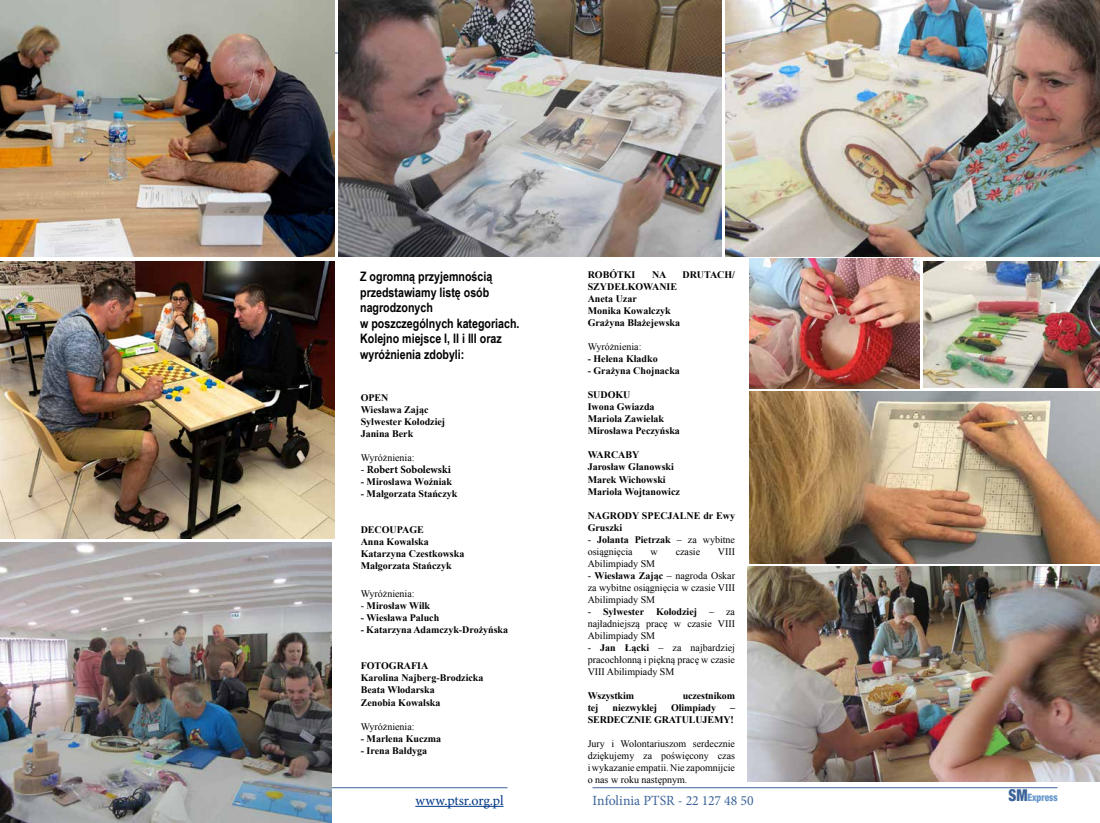
<style>
.page{position:relative;width:1100px;height:823px;background:#fff}
.page>*{position:absolute;margin:0;border:0;box-sizing:border-box;transform-origin:0 0}
.t1{font:14px "Minion Pro";color:#3c6398}
.t2{font:14px "Minion Pro";letter-spacing:-.01em;color:#003885}
.t3{font:700 13px/15.6px "Arial Narrow";color:#000}
.t4{font:700 11px "Minion Pro";color:#000}
.t5{font:900 condensed 10.2px "Helvetica Neue";color:#6797cc;scale:.91 1}
.t6{font:700 10px/12px "Times New Roman";color:#000}
.t7{font:10px/12px "Times New Roman";color:#000;text-align:justify}
.s1{font-weight:400}
.s2{font-weight:700}
.s3{font-size:16.3px;color:#3c6398}
</style>
<div class="page">
<hr style="left:42px;top:52px;width:465px;height:1px;background:#3c6398">
<hr style="left:592px;top:52px;width:465px;height:1px;background:#3c6398">
<hr style="left:43px;top:786px;width:464px;height:1px;background:#3c6398">
<hr style="left:592px;top:786px;width:465px;height:1px;background:#3c6398">
<hr style="left:415px;top:805px;width:88px;height:1px;background:#003885">
<img style="left:0;top:261px;width:335px;height:277px">
<img style="left:0;top:0;width:334px;height:256px">
<img style="left:0;top:542px;width:332px;height:279px">
<img style="left:338px;top:0;width:383px;height:256px">
<img style="left:725px;top:0;width:375px;height:256px">
<img style="left:748px;top:566px;width:352px;height:215px">
<img style="left:750px;top:258px;width:170px;height:130px">
<img style="left:924px;top:261px;width:176px;height:126px">
<img style="left:750px;top:391px;width:349px;height:172px">
<h2 class="t3" style="left:360px;top:268px;width:161px">Z ogromną przyjemnością przedstawiamy listę osób nagrodzonych<br>w poszczególnych kategoriach.<br>Kolejno miejsce I, II i III oraz wyróżnienia zdobyli:</h2>
<p class="t6" style="left:361px;top:391px;width:86px">OPEN<br>Wiesława Zając<br>Sylwester Kołodziej<br>Janina Berk</p>
<p class="t7" style="left:361px;top:451px;width:55px">Wyróżnienia:</p>
<p class="t4" style="left:361px;top:461px;width:92px">- Robert Sobolewski</p>
<p class="t6" style="left:361px;top:475px;width:93px">- Mirosława Woźniak</p>
<p class="t6" style="left:361px;top:487px;width:98px">- Małgorzata Stańczyk</p>
<p class="t6" style="left:361px;top:523px;width:105px">DECOUPAGE<br>Anna Kowalska<br>Katarzyna Czestkowska<br>Małgorzata Stańczyk</p>
<p class="t7" style="left:361px;top:587px;width:55px">Wyróżnienia:</p>
<p class="t6" style="left:361px;top:599px;width:71px"><span class="s1">-</span> Mirosław Wilk</p>
<p class="t6" style="left:361px;top:611px;width:80px">- Wiesława Paluch</p>
<p class="t6" style="left:361px;top:623px;width:149px">- Katarzyna Adamczyk-Drożyńska</p>
<p class="t6" style="left:361px;top:659px;width:124px">FOTOGRAFIA<br>Karolina Najberg-Brodzicka<br>Beata Włodarska<br>Zenobia Kowalska</p>
<p class="t7" style="left:361px;top:719px;width:55px">Wyróżnienia:</p>
<p class="t6" style="left:361px;top:731px;width:82px">- Marlena Kuczma</p>
<p class="t6" style="left:361px;top:743px;width:68px">- Irena Bałdyga</p>
<p class="t6" style="left:588px;top:268px;width:49px">ROBÓTKI</p>
<p class="t6" style="left:652px;top:268px;width:16px">NA</p>
<p class="t6" style="left:682px;top:268px;width:54px">DRUTACH/</p>
<p class="t6" style="left:588px;top:280px;width:94px">SZYDEŁKOWANIE<br>Aneta Uzar<br>Monika Kowalczyk<br>Grażyna Błażejewska</p>
<p class="t7" style="left:588px;top:340px;width:55px">Wyróżnienia:</p>
<p class="t6" style="left:588px;top:352px;width:72px">- Helena Kładko</p>
<p class="t6" style="left:588px;top:364px;width:94px">- Grażyna Chojnacka</p>
<p class="t6" style="left:588px;top:388px;width:94px">SUDOKU<br>Iwona Gwiazda<br>Mariola Zawielak<br>Mirosława Peczyńska</p>
<p class="t6" style="left:588px;top:448px;width:94px">WARCABY<br>Jarosław Glanowski<br>Marek Wichowski<br>Mariola Wojtanowicz</p>
<p class="t6" style="left:588px;top:508px;width:149px">NAGRODY SPECJALNE dr Ewy<br>Gruszki</p>
<p class="t7" style="left:588px;top:532px;width:149px">- <span class="s2">Jolanta Pietrzak</span> – za wybitne osiągnięcia</p>
<p class="t7" style="left:650px;top:544px;width:9px">w</p>
<p class="t7" style="left:676px;top:544px;width:26px">czasie</p>
<p class="t7" style="left:718px;top:544px;width:19px">VIII</p>
<p class="t7" style="left:588px;top:556px;width:69px">Abilimpiady SM</p>
<p class="t7" style="left:588px;top:568px;width:149px">- <span class="s2">Wiesława Zając</span> – nagroda Oskar za wybitne osiągnięcia w czasie VIII Abilimpiady SM</p>
<p class="t7" style="left:588px;top:604px;width:149px">- <span class="s2">Sylwester Kołodziej</span> – za najładniejszą pracę w czasie VIII Abilimpiady SM</p>
<p class="t7" style="left:588px;top:640px;width:149px">- <span class="s2">Jan Łącki</span> – za najbardziej pracochłonną i piękną pracę w czasie VIII Abilimpiady SM</p>
<p class="t6" style="left:588px;top:688px;width:48px">Wszystkim</p>
<p class="t6" style="left:683px;top:688px;width:54px">uczestnikom</p>
<p class="t6" style="left:588px;top:700px;width:12px">tej</p>
<p class="t6" style="left:613px;top:700px;width:46px">niezwykłej</p>
<p class="t6" style="left:588px;top:700px;width:148px;text-indent:84px">Olimpiady<br>SERDECZNIE GRATULUJEMY!</p>
<p class="t7" style="left:588px;top:736px;width:149px">Jury i Wolontariuszom serdecznie dziękujemy za poświęcony czas i wykazanie empatii. Nie zapomnijcie o nas w roku następnym.</p>
<h1 class="t2" style="left:415px;top:790px;width:90px">www.ptsr.org.pl</h1>
<h1 class="t1" style="left:592px;top:790px;width:163px">Infolinia PTSR - 22 127 48 50</h1>
<p class="t5" style="left:1008px;top:788px;width:55px"><span class="s3">S M</span> Express</p>
</div>
